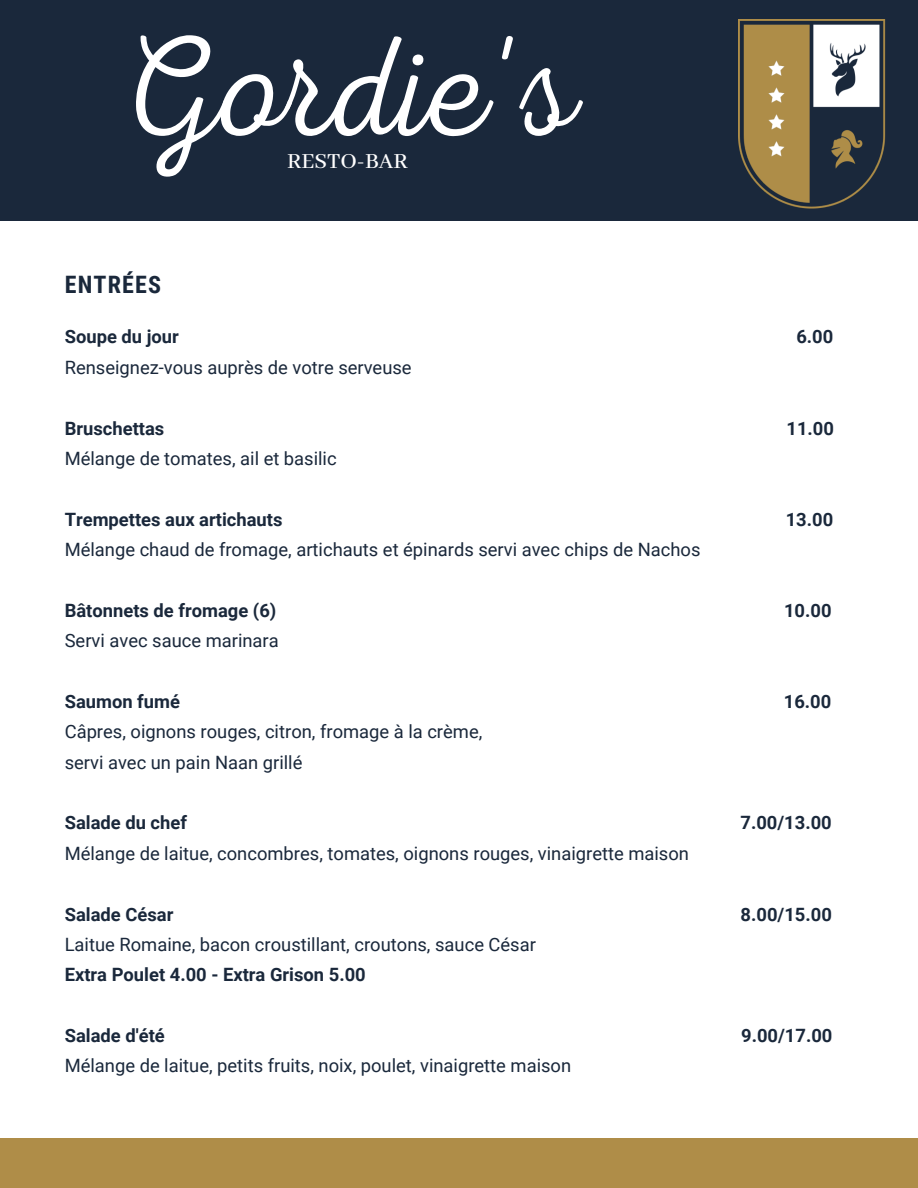
<style>
.page{position:relative;width:918px;height:1188px;background:#fff}
.page>*{position:absolute;margin:0;border:0;box-sizing:border-box;transform-origin:0 0}
.t1{font:142.5px "RTL Adam Script Thin";color:#fff}
.t2{font:500 24px "Abhaya Libre";color:#fff}
.t3{font:700 24px "Roboto Condensed";letter-spacing:.05em;color:#1a283b}
.t4{font:18.3px/30.3px "Roboto";color:#1a283b}
.t5{font:700 18.3px "Roboto";color:#1a283b}
</style>
<div class="page">
<div style="left:0;top:0;width:918px;height:221px;background:#1a283b"></div>
<div style="left:0;top:1138px;width:918px;height:50px;background:#af8d48"></div>
<img style="left:738px;top:20px;width:148px;height:189px">
<h1 class="t1" style="left:116px;top:6px;width:465px">Gordie's</h1>
<h2 class="t2" style="left:287px;top:148px;width:122px">RESTO-BAR</h2>
<h2 class="t3" style="left:65px;top:271px;width:98px">ENTRÉES</h2>
<p class="t5" style="left:65px;top:327px;width:116px">Soupe du jour</p>
<p class="t5" style="left:796px;top:327px;width:38px">6.00</p>
<p class="t4" style="left:65px;top:352px;width:348px">Renseignez-vous auprès de votre serveuse</p>
<p class="t5" style="left:65px;top:418px;width:101px">Bruschettas</p>
<p class="t5" style="left:786px;top:418px;width:49px">11.00</p>
<p class="t4" style="left:65px;top:444px;width:273px">Mélange de tomates, ail et basilic</p>
<p class="t5" style="left:65px;top:509px;width:219px">Trempettes aux artichauts</p>
<p class="t5" style="left:786px;top:509px;width:49px">13.00</p>
<p class="t4" style="left:65px;top:535px;width:637px">Mélange chaud de fromage, artichauts et épinards servi avec chips de Nachos</p>
<p class="t5" style="left:65px;top:600px;width:213px">Bâtonnets de fromage (6)</p>
<p class="t5" style="left:784px;top:600px;width:49px">10.00</p>
<p class="t4" style="left:65px;top:626px;width:216px">Servi avec sauce marinara</p>
<p class="t5" style="left:65px;top:691px;width:117px">Saumon fumé</p>
<p class="t5" style="left:784px;top:691px;width:49px">16.00</p>
<p class="t4" style="left:65px;top:717px;width:419px">Câpres, oignons rouges, citron, fromage à la crème, servi avec un pain Naan grillé</p>
<p class="t5" style="left:65px;top:813px;width:124px">Salade du chef</p>
<p class="t5" style="left:740px;top:813px;width:93px">7.00/13.00</p>
<p class="t4" style="left:65px;top:838px;width:626px">Mélange de laitue, concombres, tomates, oignons rouges, vinaigrette maison</p>
<p class="t5" style="left:65px;top:904px;width:110px">Salade César</p>
<p class="t5" style="left:741px;top:904px;width:93px">8.00/15.00</p>
<p class="t4" style="left:65px;top:930px;width:473px">Laitue Romaine, bacon croustillant, croutons, sauce César</p>
<p class="t5" style="left:65px;top:964px;width:303px">Extra Poulet 4.00 - Extra Grison 5.00</p>
<p class="t5" style="left:65px;top:1025px;width:102px">Salade d'été</p>
<p class="t5" style="left:741px;top:1025px;width:93px">9.00/17.00</p>
<p class="t4" style="left:65px;top:1051px;width:508px">Mélange de laitue, petits fruits, noix, poulet, vinaigrette maison</p>
</div>
